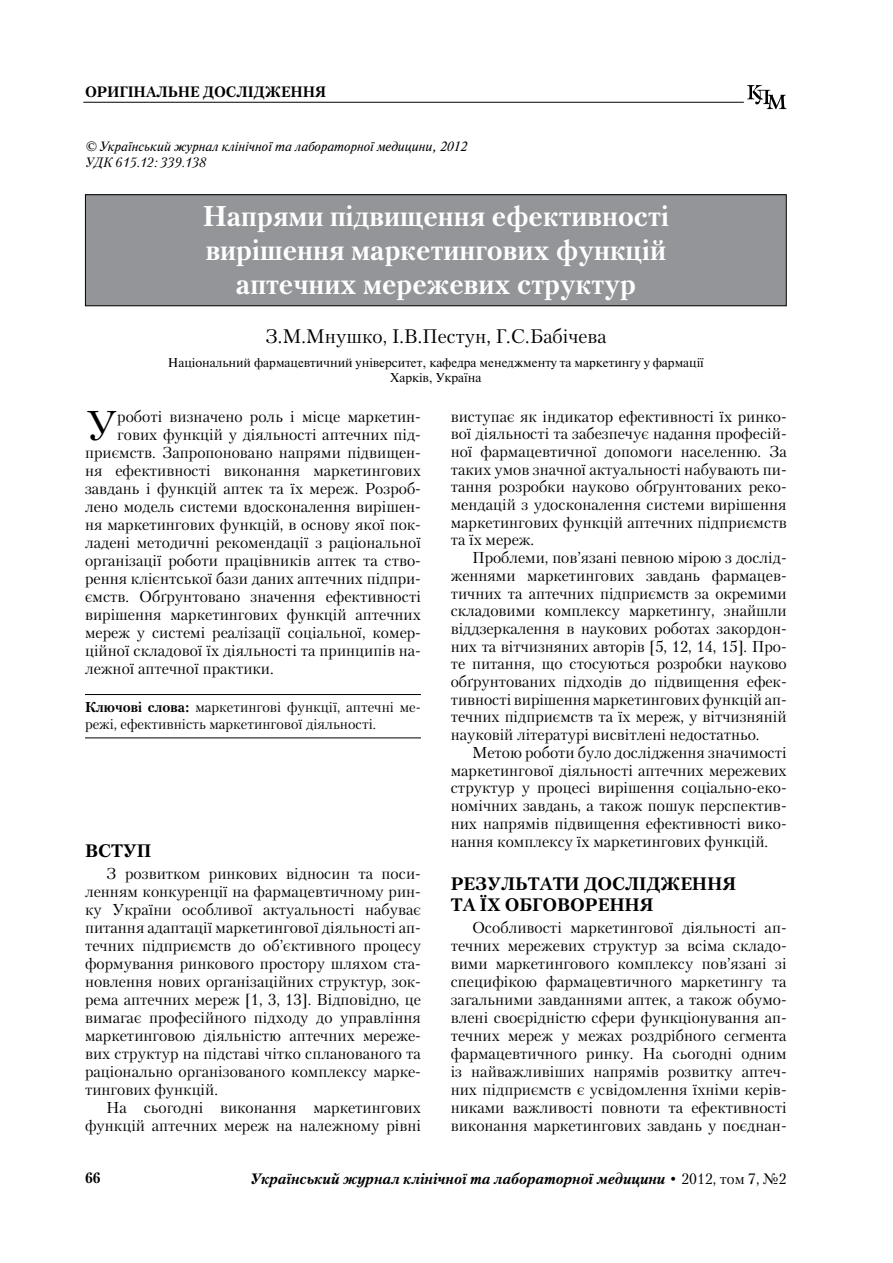
<style>
.page{position:relative;width:893px;height:1263px;background:#fff}
.page>*{position:absolute;margin:0;border:0;box-sizing:border-box;transform-origin:0 0}
.t1{font:41.4px "Petersburg C";color:#000}
.t2{font:700 28.5px/33.8px "Petersburg C";color:#fff;text-align:center}
.t3{font:19.5px "Petersburg C";color:#000}
.t4{font:700 18px/21.6px "Petersburg C";color:#000}
.t5{font:15.75px/18px "Petersburg C";color:#000;text-align:justify}
.t6{font:italic 700 15px "Petersburg C";color:#000}
.t7{font:700 15px "Petersburg C";color:#000}
.t8{font:14.25px/17.1px "Petersburg C";color:#000}
.t9{font:italic 13.5px "Newton C";color:#000}
.t10{font:italic 13.5px "Petersburg C";color:#000}
.t11{font:12.75px/15.3px "Newton C";color:#000;text-align:center}
.s1{font-weight:700}
.s2{font-weight:400;font-style:normal}
</style>
<div class="page">
<svg style="left:747px;top:85px;width:40px;height:24px"></svg>
<hr style="left:83px;top:102px;width:661px;height:1px;background:#000">
<div style="left:85px;top:195px;width:701px;height:111px;background:#939598"></div>
<div style="left:85px;top:194px;width:702px;height:112px;border:1px solid #000"></div>
<hr style="left:85px;top:694px;width:336px;height:1px;background:#000">
<hr style="left:85px;top:737px;width:336px;height:1px;background:#000">
<p class="t7" style="left:85px;top:83px;width:243px">ОРИГIНАЛЬНЕ ДОСЛIДЖЕННЯ</p>
<p class="t9" style="left:85px;top:139px;width:383px">© Український журнал клiнiчної та лабораторної медицини, 2012</p>
<p class="t10" style="left:85px;top:155px;width:123px">УДК 615.12: 339.138</p>
<h2 class="t2" style="left:203px;top:200px;width:468px">Напрями пiдвищення ефективностi вирiшення маркетингових функцiй аптечних мережевих структур</h2>
<p class="t3" style="left:265px;top:324px;width:343px">З.М.Мнушко, I.В.Пестун, Г.С.Бабiчева</p>
<p class="t11" style="left:168px;top:355px;width:537px">Нацiональний фармацевтичний унiверситет, кафедра менеджменту та маркетингу у фармацiї<br>Харкiв, Україна</p>
<h1 class="t1" style="left:85px;top:400px;width:34px">У</h1>
<p class="t5" style="left:117px;top:407px;width:305px">роботi визначено роль i мiсце маркетин-</p>
<p class="t5" style="left:451px;top:407px;width:337px">виступає як iндикатор ефективностi їх ринко&shy;вої дiяльностi та забезпечує надання професiй&shy;ної фармацевтичної допомоги населенню. За таких умов значної актуальностi набувають пи&shy;тання розробки науково обґрунтованих реко&shy;мендацiй з удосконалення системи вирiшення маркетингових функцiй аптечних пiдприємств та їх мереж.</p>
<p class="t5" style="left:451px;top:549px;width:337px;text-indent:21px">Проблеми, пов’язанi певною мiрою з дослiд&shy;женнями маркетингових завдань фармацев&shy;тичних та аптечних пiдприємств за окремими складовими комплексу маркетингу, знайшли вiддзеркалення в наукових роботах закордон&shy;них та вiтчизняних авторiв [5, 12, 14, 15]. Про&shy;те питання, що стосуються розробки науково обґрунтованих пiдходiв до пiдвищення ефек&shy;тивностi вирiшення маркетингових функцiй ап&shy;течних пiдприємств та їх мереж, у вiтчизнянiй науковiй лiтературi висвiтленi недостатньо.</p>
<p class="t5" style="left:451px;top:743px;width:337px;text-indent:21px">Метою роботи було дослiдження значимостi маркетингової дiяльностi аптечних мережевих структур у процесi вирiшення соцiально-еко&shy;номiчних завдань, а також пошук перспектив&shy;них напрямiв пiдвищення ефективностi вико&shy;нання комплексу їх маркетингових функцiй.</p>
<p class="t4" style="left:451px;top:872px;width:148px">Результати дослiдження та їх обговорення</p>
<p class="t5" style="left:451px;top:919px;width:337px;text-indent:21px">Особливостi маркетингової дiяльностi ап&shy;течних мережевих структур за всiма складо&shy;вими маркетингового комплексу пов’язанi зi специфiкою фармацевтичного маркетингу та загальними завданнями аптек, а також обумо&shy;вленi своєрiднiстю сфери функцiонування ап&shy;течних мереж у межах роздрiбного сегмента фармацевтичного ринку. На сьогоднi одним iз найважливiших напрямiв розвитку аптеч&shy;них пiдприємств є усвiдомлення їхнiми керiв&shy;никами важливостi повноти та ефективностi виконання маркетингових завдань у поєднан-</p>
<p class="t5" style="left:117px;top:425px;width:305px">гових функцiй у дiяльностi аптечних пiд-</p>
<p class="t5" style="left:85px;top:443px;width:337px">приємств. Запропоновано напрями пiдвищен-</p>
<p class="t5" style="left:85px;top:461px;width:337px">ня ефективностi виконання маркетингових</p>
<p class="t5" style="left:85px;top:479px;width:337px">завдань i функцiй аптек та їх мереж. Розроб-</p>
<p class="t5" style="left:85px;top:497px;width:337px">лено модель системи вдосконалення вирiшен-</p>
<p class="t5" style="left:85px;top:515px;width:337px">ня маркетингових функцiй, в основу якої пок-</p>
<p class="t5" style="left:85px;top:533px;width:337px">ладенi методичнi рекомендацiї з рацiональної</p>
<p class="t5" style="left:85px;top:551px;width:337px">органiзацiї роботи працiвникiв аптек та ство-</p>
<p class="t5" style="left:85px;top:569px;width:337px">рення клiєнтської бази даних аптечних пiдпри-</p>
<p class="t5" style="left:85px;top:587px;width:337px">ємств. Обґрунтовано значення ефективностi</p>
<p class="t5" style="left:85px;top:605px;width:337px">вирiшення маркетингових функцiй аптечних</p>
<p class="t5" style="left:85px;top:623px;width:337px">мереж у системi реалiзацiї соцiальної, комер-</p>
<p class="t5" style="left:85px;top:641px;width:337px">цiйної складової їх дiяльностi та принципiв на-</p>
<p class="t5" style="left:85px;top:659px;width:190px">лежної аптечної практики.</p>
<p class="t8" style="left:85px;top:698px;width:337px"><span class="s1">Ключовi слова:</span> маркетинговi функцiї, аптечнi ме&shy;режi, ефективнiсть маркетингової дiяльностi.</p>
<p class="t4" style="left:85px;top:840px;width:68px">Вступ</p>
<p class="t5" style="left:85px;top:864px;width:337px;text-indent:21px">З розвитком ринкових вiдносин та поси&shy;ленням конкуренцiї на фармацевтичному рин&shy;ку України особливої актуальностi набуває питання адаптацiї маркетингової дiяльностi ап&shy;течних пiдприємств до об’єктивного процесу формування ринкового простору шляхом ста&shy;новлення нових органiзацiйних структур, зок&shy;рема аптечних мереж [1, 3, 13]. Вiдповiдно, це вимагає професiйного пiдходу до управлiння маркетинговою дiяльнiстю аптечних мереже&shy;вих структур на пiдставi чiтко спланованого та рацiонально органiзованого комплексу марке&shy;тингових функцiй.</p>
<p class="t5" style="left:85px;top:1098px;width:337px;text-align:right">На сьогоднi виконання маркетингових функцiй аптечних мереж на належному рiвнi</p>
<p class="t7" style="left:85px;top:1169px;width:17px">66</p>
<p class="t6" style="left:250px;top:1170px;width:538px">Український журнал клiнiчної та лабораторної медицини <span class="s2">• 2012, том 7, №2</span></p>
</div>
